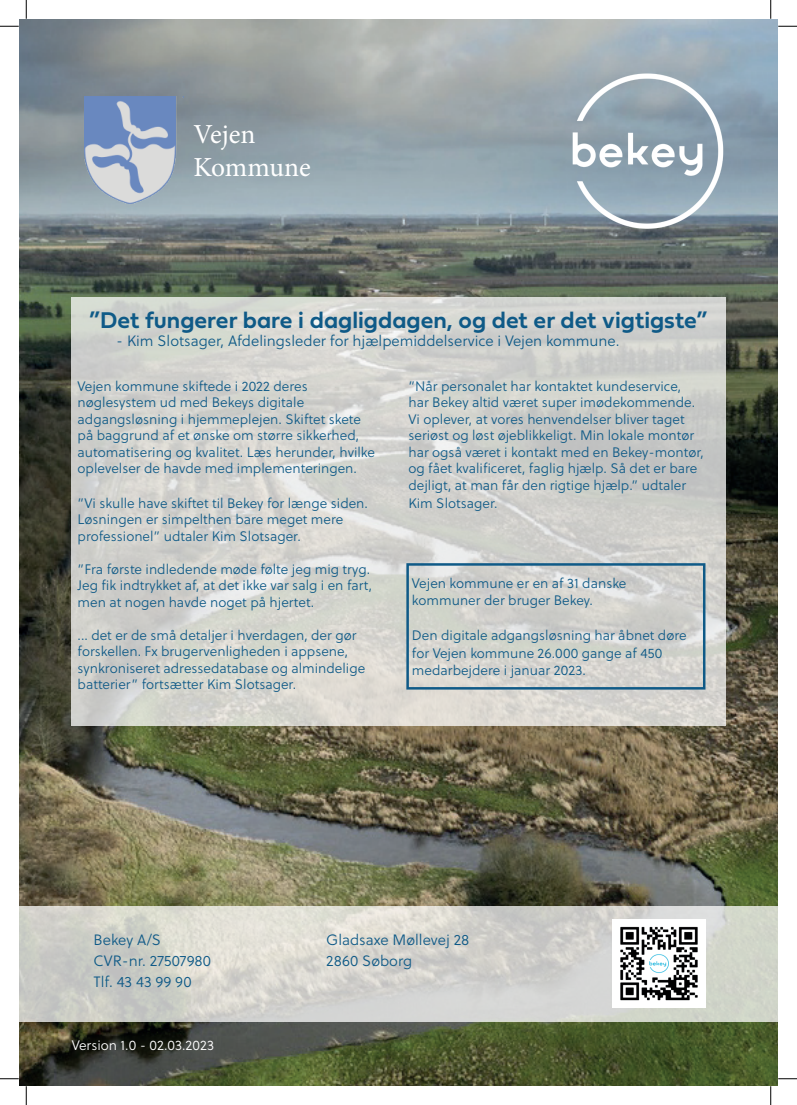
<style>
.page{position:relative;width:797px;height:1105px;background:#fff}
.page>*{position:absolute;margin:0;border:0;box-sizing:border-box;transform-origin:0 0}
.t1{font:27.5px/33px "Minion Pro";color:#fff}
.t2{font:23.75px "Fieldwork Geo Demibold";color:#0f5a87}
.t3{font:15px "Soleil Lt";color:#0f5a87}
.t4{font:13.75px/16.5px "Soleil Lt";color:#0f5a87}
.t5{font:13.75px "Soleil Lt";color:#fff}
</style>
<div class="page">
<img style="left:19px;top:19px;width:758px;height:1067px">
<svg style="left:71px;top:297px;width:654px;height:429px;background:#d3d3ce"></svg>
<svg style="left:19px;top:906px;width:758px;height:115px;background:#d3d3cd"></svg>
<img style="left:544px;top:47px;width:204px;height:208px">
<div style="left:406px;top:563px;width:299px;height:127px;border:2px solid #0f5a87"></div>
<img style="left:84px;top:96px;width:99px;height:108px">
<img style="left:612px;top:920px;width:93px;height:87px">
<svg style="left:0;top:25px;width:19px;height:2px"></svg>
<svg style="left:778px;top:25px;width:19px;height:2px"></svg>
<svg style="left:0;top:1078px;width:19px;height:1px"></svg>
<svg style="left:778px;top:1078px;width:19px;height:1px"></svg>
<svg style="left:25px;top:0;width:2px;height:19px"></svg>
<svg style="left:25px;top:1086px;width:2px;height:19px"></svg>
<svg style="left:770px;top:0;width:1px;height:19px"></svg>
<svg style="left:770px;top:1086px;width:1px;height:19px"></svg>
<h1 class="t1" style="left:193px;top:118px;width:119px">Vejen<br>Kommune</h1>
<h2 class="t2" style="left:89px;top:302px;width:619px">”Det fungerer bare i dagligdagen, og det er det vigtigste”</h2>
<p class="t3" style="left:116px;top:331px;width:504px">- Kim Slotsager, Afdelingsleder for hjælpemiddelservice i Vejen kommune.</p>
<p class="t4" style="left:78px;top:377px;width:299px">Vejen kommune skiftede i 2022 deres nøglesystem ud med Bekeys digitale adgangsløsning i hjemmeplejen. Skiftet skete på baggrund af et ønske om større sikkerhed, automatisering og kvalitet. Læs herunder, hvilke oplevelser de havde med implementeringen.</p>
<p class="t4" style="left:78px;top:494px;width:292px">”Vi skulle have skiftet til Bekey for længe siden.<br>Løsningen er simpelthen bare meget mere professionel” udtaler Kim Slotsager.</p>
<p class="t4" style="left:78px;top:560px;width:296px">”Fra første indledende møde følte jeg mig tryg.<br>Jeg fik indtrykket af, at det ikke var salg i en fart, men at nogen havde noget på hjertet.</p>
<p class="t4" style="left:78px;top:626px;width:289px">... det er de små detaljer i hverdagen, der gør forskellen. Fx brugervenligheden i appsene, synkroniseret adressedatabase og almindelige batterier” fortsætter Kim Slotsager.</p>
<p class="t4" style="left:408px;top:377px;width:297px">”Når personalet har kontaktet kundeservice, har Bekey altid været super imødekommende.<br>Vi oplever, at vores henvendelser bliver taget seriøst og løst øjeblikkeligt. Min lokale montør har også været i kontakt med en Bekey-montør, og fået kvalificeret, faglig hjælp. Så det er bare dejligt, at man får den rigtige hjælp.” udtaler</p>
<p class="t4" style="left:408px;top:494px;width:91px">Kim Slotsager.</p>
<p class="t4" style="left:412px;top:574px;width:216px;line-height:17.5px">Vejen kommune er en af 31 danske kommuner der bruger Bekey.</p>
<p class="t4" style="left:412px;top:626px;width:276px;line-height:17.5px">Den digitale adgangsløsning har åbnet døre for Vejen kommune 26.000 gange af 450 medarbejdere i januar 2023.</p>
<p class="t3" style="left:94px;top:929px;width:69px">Bekey A/S</p>
<p class="t3" style="left:326px;top:929px;width:145px">Gladsaxe Møllevej 28</p>
<p class="t3" style="left:94px;top:950px;width:119px">CVR-nr. 27507980</p>
<p class="t3" style="left:326px;top:950px;width:88px">2860 Søborg</p>
<p class="t3" style="left:94px;top:971px;width:100px">Tlf. 43 43 99 90</p>
<p class="t5" style="left:72px;top:1036px;width:144px">Version 1.0 - 02.03.2023</p>
</div>
